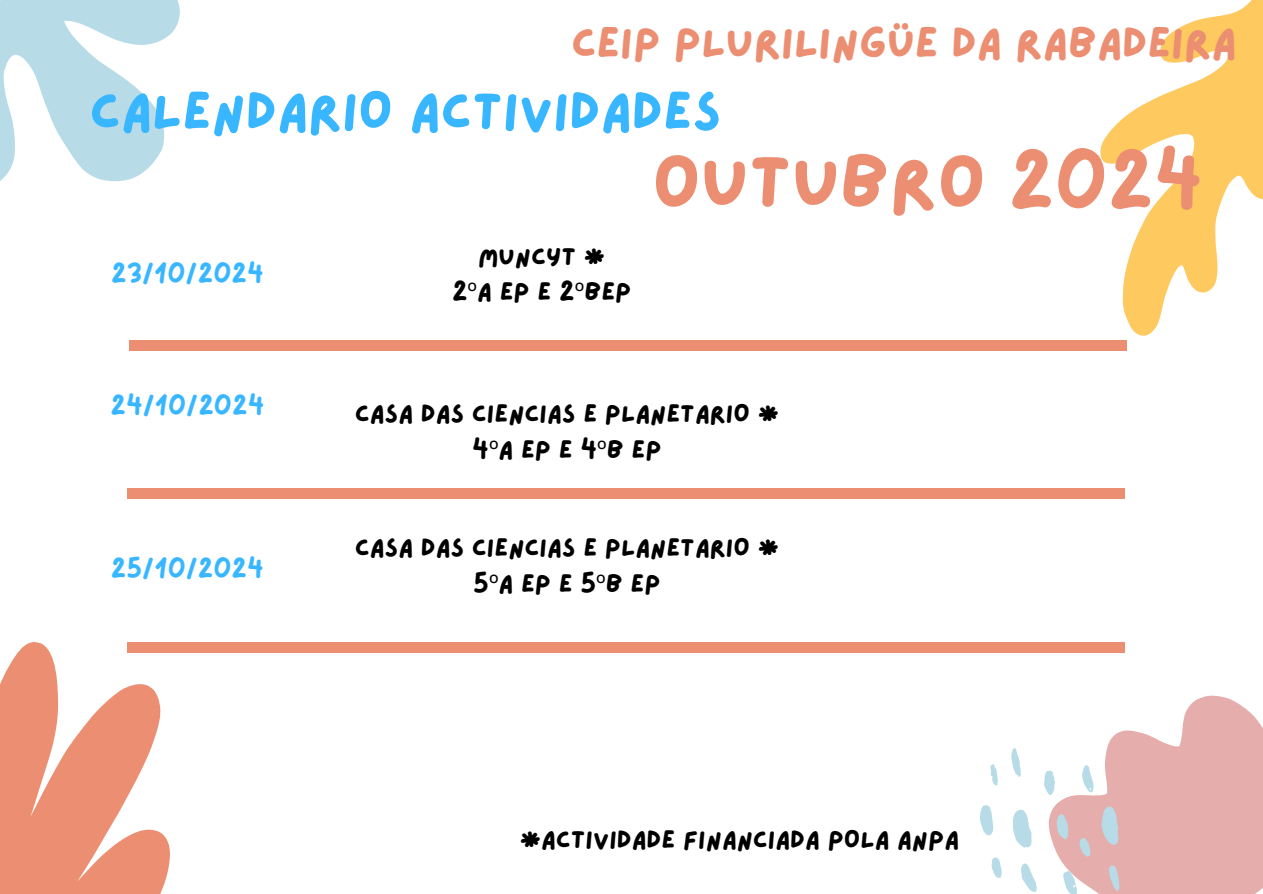
<style>
.page{position:relative;width:1263px;height:894px;background:#fff}
.page>*{position:absolute;margin:0;border:0;box-sizing:border-box;transform-origin:0 0}
.t1{font:75px "Lazydog";color:#eb8e71}
.t2{font:53.85px "Lazydog";color:#38b6ff}
.t3{font:43.5px "Lazydog";color:#eb8e71}
.t4{font:25.5px/35.4px "Lazydog";color:#000;text-align:center}
.t5{font:25.5px "Lazydog";color:#38b6ff}
.s1{font-family:"Noto Sans"}
</style>
<div class="page">
<svg style="left:0;top:642px;width:170px;height:251px"></svg>
<svg style="left:0;top:0;width:180px;height:182px;fill:#b7dbe7"></svg>
<svg style="left:1100px;top:0;width:163px;height:335px"></svg>
<svg style="left:1024px;top:695px;width:239px;height:198px;fill:#e5aeac"></svg>
<svg style="left:1013px;top:808px;width:19px;height:39px"></svg>
<svg style="left:1101px;top:806px;width:18px;height:39px"></svg>
<svg style="left:980px;top:805px;width:13px;height:30px"></svg>
<svg style="left:1021px;top:862px;width:16px;height:29px"></svg>
<svg style="left:1063px;top:870px;width:14px;height:23px"></svg>
<svg style="left:1057px;top:813px;width:11px;height:26px"></svg>
<svg style="left:1081px;top:764px;width:13px;height:28px"></svg>
<svg style="left:1043px;top:770px;width:12px;height:25px"></svg>
<svg style="left:1011px;top:748px;width:10px;height:28px"></svg>
<svg style="left:1109px;top:864px;width:10px;height:27px"></svg>
<svg style="left:991px;top:857px;width:11px;height:20px"></svg>
<svg style="left:1079px;top:837px;width:11px;height:20px"></svg>
<svg style="left:990px;top:764px;width:8px;height:21px"></svg>
<div style="left:129px;top:340px;width:998px;height:10px;background:#eb8e71"></div>
<div style="left:127px;top:488px;width:998px;height:10px;background:#eb8e71"></div>
<div style="left:127px;top:641px;width:998px;height:11px;background:#eb8e71"></div>
<h4 class="t3" style="left:571px;top:22px;width:667px">CEIP PLURILINGÜE DA RABADEIRA</h4>
<p class="t2" style="left:89px;top:85px;width:633px">CALENDARIO ACTIVIDADES</p>
<p class="t1" style="left:652px;top:146px;width:552px">OUTUBRO 2024</p>
<h3 class="t5" style="left:111px;top:261px;width:154px">23/10/2024</h3>
<h2 class="t4" style="left:452px;top:239px;width:181px">MUNCYT *<br>2<span class="s1">º</span>A EP E 2<span class="s1">º</span>BEP</h2>
<p class="t5" style="left:110px;top:393px;width:156px">24/10/2024</p>
<h4 class="t4" style="left:355px;top:397px;width:426px">CASA DAS CIENCIAS E PLANETARIO *<br>4<span class="s1">º</span>A EP E 4<span class="s1">º</span>B EP</h4>
<h1 class="t5" style="left:111px;top:556px;width:155px">25/10/2024</h1>
<p class="t4" style="left:355px;top:531px;width:426px">CASA DAS CIENCIAS E PLANETARIO *<br>5<span class="s1">º</span>A EP E 5<span class="s1">º</span>B EP</p>
<p class="t4" style="left:520px;top:822px;width:441px">*ACTIVIDADE FINANCIADA POLA ANPA</p>
</div>
